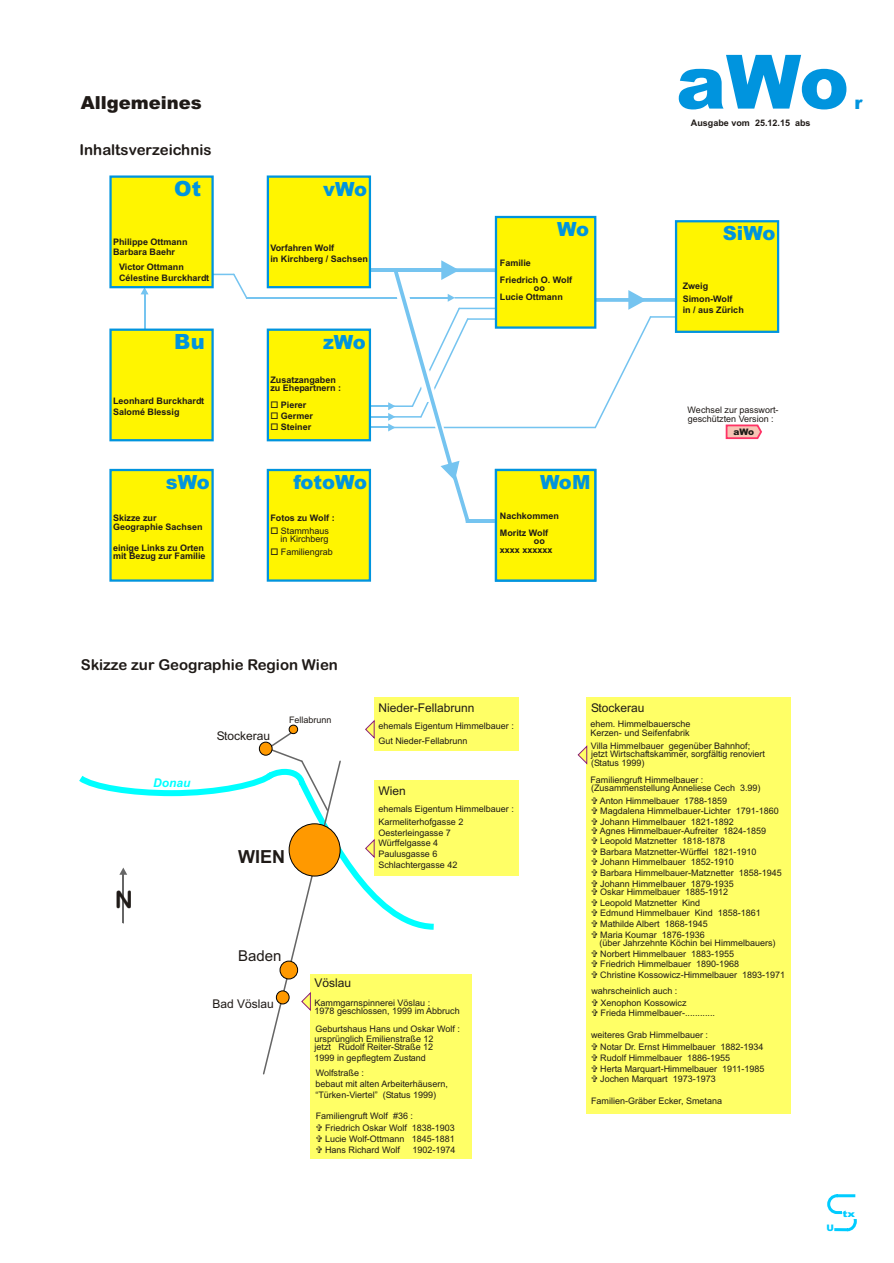
<style>
.page{position:relative;width:894px;height:1263px;background:#fff}
.page>*{position:absolute;margin:0;border:0;box-sizing:border-box;transform-origin:0 0}
.t1{font:900 75px "Arial";color:#0094de}
.t2{font:700 24px "Arial Rounded MT Bold";color:#1f1a17}
.t3{font:900 21px "Arial";color:#0094de}
.t4{font:900 19.5px "Arial";letter-spacing:-.025em;color:#0094de}
.t5{font:900 19.5px "Arial";color:#0094de}
.t6{font:900 18px "Arial";color:#1f1a17}
.t7{font:700 18px "Arial";color:#1f1a17}
.t8{font:900 18px "Arial";color:#0094de}
.t9{font:700 15px "Arial Rounded MT Bold";color:#1f1a17}
.t10{font:15px "Arial";color:#1f1a17}
.t11{font:12px "Arial";color:#1f1a17}
.t12{font:italic 700 12px "Arial";color:#0ff}
.t13{font:9px/10.6px "Arial";color:#1f1a17}
.t14{font:700 9px/10.6px "Arial";color:#1f1a17}
.t15{font:900 9px "Arial";color:#1f1a17}
.t16{font:900 9px "Arial";color:#0cf;scale:1.26 1}
.t17{font:900 9px "Arial";color:#0cf}
.s1{font-style:inherit}
</style>
<div class="page">
<div style="left:310px;top:974px;width:162px;height:185px;background:#ff6"></div>
<div style="left:374px;top:780px;width:145px;height:96px;background:#ff6"></div>
<div style="left:374px;top:697px;width:145px;height:54px;background:#ff6"></div>
<div style="left:587px;top:697px;width:204px;height:417px;background:#ff6"></div>
<svg style="left:827px;top:1194px;width:30px;height:38px"></svg>
<div style="left:842px;top:1210px;width:15px;height:8px;background:#fff"></div>
<svg style="left:79px;top:720px;width:355px;height:355px"></svg>
<svg style="left:578px;top:746px;width:9px;height:18px"></svg>
<hr style="left:459px;top:308px;width:38px;height:1px;background:#75c4f0">
<hr style="left:455px;top:297px;width:42px;height:2px;background:#75c4f0">
<hr style="left:468px;top:318px;width:29px;height:2px;background:#75c4f0">
<svg style="left:141px;top:288px;width:8px;height:6px"></svg>
<hr style="left:144px;top:294px;width:1px;height:36px;background:#75c4f0">
<div style="left:109px;top:329px;width:105px;height:112px;background:#fff500;border:2px solid #0094de"></div>
<div style="left:109px;top:175px;width:105px;height:113px;background:#fff500;border:2px solid #0094de"></div>
<svg style="left:472px;top:268px;width:23px;height:4px"></svg>
<svg style="left:653px;top:298px;width:22px;height:4px"></svg>
<svg style="left:593px;top:290px;width:60px;height:139px"></svg>
<hr style="left:247px;top:297px;width:201px;height:2px;background:#75c4f0">
<hr style="left:651px;top:316px;width:25px;height:2px;background:#75c4f0">
<div style="left:267px;top:175px;width:104px;height:113px;background:#fff500;border:2px solid #0094de"></div>
<div style="left:267px;top:329px;width:104px;height:112px;background:#fff500;border:2px solid #0094de"></div>
<div style="left:495px;top:216px;width:101px;height:113px;background:#fff500;border:2px solid #0094de"></div>
<div style="left:675px;top:220px;width:104px;height:113px;background:#fff500;border:2px solid #0094de"></div>
<svg style="left:213px;top:272px;width:34px;height:27px"></svg>
<hr style="left:391px;top:427px;width:204px;height:1px;background:#75c4f0">
<svg style="left:725px;top:424px;width:37px;height:16px"></svg>
<div style="left:109px;top:469px;width:105px;height:113px;background:#fff500;border:2px solid #0094de"></div>
<div style="left:267px;top:469px;width:104px;height:113px;background:#fff500;border:2px solid #0094de"></div>
<hr style="left:468px;top:519px;width:34px;height:4px;background:#75c4f0">
<div style="left:495px;top:469px;width:101px;height:113px;background:#fff500;border:2px solid #0094de"></div>
<svg style="left:369px;top:260px;width:103px;height:266px"></svg>
<h3 class="t6" style="left:81px;top:96px;width:123px">Allgemeines</h3>
<h1 class="t1" style="left:676px;top:55px;width:175px">aWo</h1>
<h3 class="t8" style="left:855px;top:96px;width:9px">r</h3>
<p class="t14" style="left:691px;top:118px;width:121px">Ausgabe vom 25.12.15 abs</p>
<h3 class="t9" style="left:80px;top:145px;width:134px">Inhaltsverzeichnis</h3>
<h3 class="t3" style="left:174px;top:181px;width:28px">Ot</h3>
<h3 class="t4" style="left:323px;top:182px;width:45px">vWo</h3>
<p class="t14" style="left:113px;top:237px;width:76px">Philippe Ottmann<br>Barbara Baehr</p>
<p class="t14" style="left:119px;top:263px;width:92px">Victor Ottmann<br>Célestine Burckhardt</p>
<p class="t14" style="left:270px;top:243px;width:65px">Vorfahren Wolf</p>
<p class="t14" style="left:270px;top:254px;width:99px">in Kirchberg / Sachsen</p>
<p class="t14" style="left:500px;top:258px;width:33px">Familie</p>
<h3 class="t4" style="left:557px;top:222px;width:34px">Wo</h3>
<h3 class="t4" style="left:723px;top:226px;width:54px">SiWo</h3>
<p class="t14" style="left:534px;top:276px;width:40px;line-height:8.6px;text-indent:-34px">Friedrich O. Wolf oo</p>
<p class="t14" style="left:500px;top:292px;width:65px">Lucie Ottmann</p>
<p class="t14" style="left:683px;top:282px;width:27px">Zweig</p>
<p class="t14" style="left:683px;top:294px;width:63px">Simon-Wolf<br>in / aus Zürich</p>
<h3 class="t3" style="left:174px;top:334px;width:32px">Bu</h3>
<h3 class="t4" style="left:323px;top:335px;width:44px">zWo</h3>
<p class="t14" style="left:113px;top:396px;width:93px">Leonhard Burckhardt<br>Salomé Blessig</p>
<p class="t14" style="left:270px;top:375px;width:67px">Zusatzangaben</p>
<p class="t14" style="left:270px;top:384px;width:72px">zu Ehepartnern :</p>
<p class="t14" style="left:270px;top:401px;width:38px">□ Pierer</p>
<p class="t14" style="left:270px;top:411px;width:44px">□ Germer</p>
<p class="t14" style="left:270px;top:422px;width:42px">□ Steiner</p>
<p class="t13" style="left:688px;top:406px;width:92px;line-height:9px">Wechsel zur passwort&shy;geschützten Version :</p>
<p class="t15" style="left:733px;top:428px;width:22px">aWo</p>
<h3 class="t4" style="left:166px;top:475px;width:45px">sWo</h3>
<p class="t14" style="left:113px;top:513px;width:45px">Skizze zur</p>
<p class="t14" style="left:113px;top:544px;width:94px;line-height:8.6px">einige Links zu Orten mit Bezug zur Familie</p>
<p class="t14" style="left:113px;top:522px;width:91px">Geographie Sachsen</p>
<h3 class="t5" style="left:293px;top:475px;width:75px">foto<span class="s1">Wo</span></h3>
<p class="t14" style="left:270px;top:513px;width:66px">Fotos zu Wolf :</p>
<p class="t13" style="left:281px;top:535px;width:50px">in Kirchberg</p>
<p class="t13" style="left:270px;top:526px;width:60px">□ Stammhaus</p>
<p class="t13" style="left:270px;top:547px;width:64px">□ Familiengrab</p>
<h3 class="t4" style="left:540px;top:475px;width:52px">Wo<span class="s1">M</span></h3>
<p class="t14" style="left:500px;top:511px;width:61px">Nachkommen</p>
<p class="t14" style="left:534px;top:529px;width:16px;line-height:8.6px;text-indent:-34px">Moritz Wolf oo</p>
<p class="t14" style="left:500px;top:545px;width:54px">xxxx xxxxxx</p>
<h3 class="t9" style="left:81px;top:659px;width:259px">Skizze zur Geographie Region Wien</h3>
<h3 class="t11" style="left:217px;top:731px;width:55px">Stockerau</h3>
<p class="t13" style="left:289px;top:715px;width:44px">Fellabrunn</p>
<h3 class="t11" style="left:378px;top:704px;width:98px">Nieder-Fellabrunn</h3>
<h3 class="t11" style="left:591px;top:704px;width:55px">Stockerau</h3>
<p class="t13" style="left:378px;top:722px;width:137px">ehemals Eigentum Himmelbauer :</p>
<p class="t13" style="left:378px;top:737px;width:91px">Gut Nieder-Fellabrunn</p>
<p class="t13" style="left:590px;top:721px;width:102px;line-height:8.6px">ehem. Himmelbauersche<br>Kerzen- und Seifenfabrik</p>
<p class="t13" style="left:591px;top:741px;width:161px">Villa Himmelbauer gegenüber Bahnhof;</p>
<p class="t13" style="left:591px;top:750px;width:176px;line-height:8.6px">jetzt Wirtschaftskammer, sorgfältig renoviert (Status 1999)</p>
<h3 class="t12" style="left:153px;top:778px;width:39px">Donau</h3>
<h2 class="t2" style="left:115px;top:890px;width:20px">N</h2>
<h3 class="t7" style="left:238px;top:850px;width:48px">WIEN</h3>
<h3 class="t10" style="left:238px;top:950px;width:45px">Baden</h3>
<h3 class="t11" style="left:213px;top:999px;width:63px">Bad Vöslau</h3>
<h3 class="t11" style="left:378px;top:787px;width:29px">Wien</h3>
<p class="t13" style="left:378px;top:805px;width:137px">ehemals Eigentum Himmelbauer :</p>
<p class="t13" style="left:378px;top:817px;width:87px">Karmeliterhofgasse 2</p>
<p class="t13" style="left:378px;top:828px;width:74px">Oesterleingasse 7<br>Würffelgasse 4<br>Paulusgasse 6</p>
<p class="t13" style="left:378px;top:860px;width:81px">Schlachtergasse 42</p>
<h3 class="t11" style="left:315px;top:978px;width:38px">Vöslau</h3>
<p class="t13" style="left:315px;top:998px;width:117px">Kammgarnspinnerei Vöslau :</p>
<p class="t13" style="left:315px;top:1007px;width:147px">1978 geschlossen, 1999 im Abbruch</p>
<p class="t13" style="left:316px;top:1024px;width:146px">Geburtshaus Hans und Oskar Wolf :</p>
<p class="t13" style="left:315px;top:1030px;width:121px;line-height:19.2px">ursprünglich Emilienstraße 12<br>1999 in gepflegtem Zustand</p>
<p class="t13" style="left:315px;top:1043px;width:120px">jetzt Rudolf Reiter-Straße 12</p>
<p class="t13" style="left:315px;top:1068px;width:134px">Wolfstraße :<br>bebaut mit alten Arbeiterhäusern, “Türken-Viertel” (Status 1999)</p>
<p class="t13" style="left:325px;top:1110px;width:131px;line-height:12.6px;text-indent:-9px">Familiengruft Wolf #36 :<br>Friedrich Oskar Wolf 1838-1903</p>
<p class="t13" style="left:325px;top:1134px;width:131px">Lucie Wolf-Ottmann 1845-1881</p>
<p class="t13" style="left:325px;top:1145px;width:76px">Hans Richard Wolf</p>
<p class="t13" style="left:412px;top:1145px;width:45px">1902-1974</p>
<p class="t13" style="left:590px;top:776px;width:172px;line-height:8.4px">Familiengruft Himmelbauer : (Zusammenstellung Anneliese Cech 3.99)</p>
<p class="t13" style="left:600px;top:796px;width:181px">Anton Himmelbauer 1788-1859<br>Magdalena Himmelbauer-Lichter 1791-1860<br>Johann Himmelbauer 1821-1892</p>
<p class="t13" style="left:600px;top:826px;width:184px">Agnes Himmelbauer-Aufreiter 1824-1859<br>Leopold Matznetter 1818-1878<br>Barbara Matznetter-Würffel 1821-1910<br>Johann Himmelbauer 1852-1910<br>Barbara Himmelbauer-Matznetter 1858-1945<br>Johann Himmelbauer 1879-1935</p>
<p class="t13" style="left:600px;top:888px;width:162px">Oskar Himmelbauer 1885-1912<br>Leopold Matznetter Kind<br>Edmund Himmelbauer Kind 1858-1861<br>Mathilde Albert 1868-1945<br>Maria Koumar 1876-1936</p>
<p class="t13" style="left:600px;top:949px;width:187px">Norbert Himmelbauer 1883-1955<br>Friedrich Himmelbauer 1890-1968<br>Christine Kossowicz-Himmelbauer 1893-1971</p>
<p class="t13" style="left:601px;top:998px;width:88px">Xenophon Kossowicz</p>
<p class="t13" style="left:600px;top:939px;width:178px">(über Jahrzehnte Köchin bei Himmelbauers)</p>
<p class="t13" style="left:591px;top:987px;width:88px">wahrscheinlich auch :</p>
<p class="t13" style="left:601px;top:1009px;width:116px">Frieda Himmelbauer-............</p>
<p class="t13" style="left:600px;top:1053px;width:166px">Rudolf Himmelbauer 1886-1955<br>Herta Marquart-Himmelbauer 1911-1985<br>Jochen Marquart 1973-1973</p>
<p class="t13" style="left:591px;top:1030px;width:119px">weiteres Grab Himmelbauer :</p>
<p class="t13" style="left:600px;top:1043px;width:165px">Notar Dr. Ernst Himmelbauer 1882-1934</p>
<p class="t13" style="left:591px;top:1096px;width:133px">Familien-Gräber Ecker, Smetana</p>
<p class="t17" style="left:826px;top:1225px;width:9px">U</p>
<p class="t16" style="left:842px;top:1210px;width:11px">tx</p>
</div>
